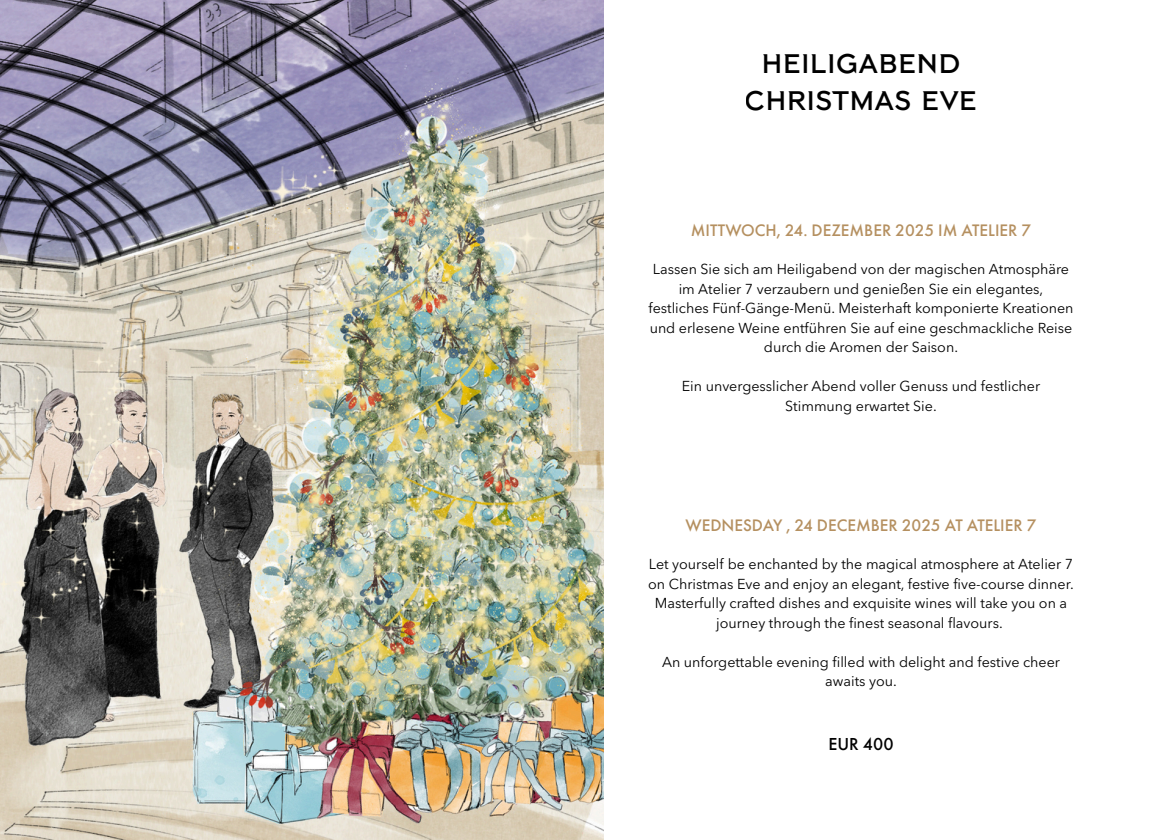
<style>
.page{position:relative;width:1168px;height:840px;background:#fff}
.page>*{position:absolute;margin:0;border:0;box-sizing:border-box;transform-origin:0 0}
.t1{font:26.8px/37.4px "Mandarin Oriental Font Regular";color:#000;text-align:center}
.t2{font:500 18px "Futura PT";color:#000}
.t3{font:500 17.3px "Futura PT";color:#b59060}
.t4{font:14.3px/19.5px "Avenir Next LT Pro";color:#000;text-align:center}
</style>
<div class="page">
<img style="left:0;top:0;width:603px;height:839px">
<h1 class="t1" style="left:745px;top:46px;width:234px">HEILIGABEND<br>CHRISTMAS EVE</h1>
<p class="t3" style="left:691px;top:219px;width:342px">MITTWOCH, 24. DEZEMBER 2025 IM ATELIER 7</p>
<p class="t4" style="left:648px;top:260px;width:427px">Lassen Sie sich am Heiligabend von der magischen Atmosphäre im Atelier 7 verzaubern und genießen Sie ein elegantes, festliches Fünf-Gänge-Menü. Meisterhaft komponierte Kreationen und erlesene Weine entführen Sie auf eine geschmackliche Reise durch die Aromen der Saison.</p>
<p class="t4" style="left:682px;top:377px;width:360px">Ein unvergesslicher Abend voller Genuss und festlicher<br>Stimmung erwartet Sie.</p>
<p class="t3" style="left:685px;top:513px;width:353px">WEDNESDAY , 24 DECEMBER 2025 AT ATELIER 7</p>
<p class="t4" style="left:648px;top:555px;width:427px">Let yourself be enchanted by the magical atmosphere at Atelier 7 on Christmas Eve and enjoy an elegant, festive five-course dinner.<br>Masterfully crafted dishes and exquisite wines will take you on a journey through the finest seasonal flavours.</p>
<p class="t4" style="left:662px;top:653px;width:399px">An unforgettable evening filled with delight and festive cheer awaits you.</p>
<p class="t2" style="left:828px;top:731px;width:67px">EUR 400</p>
</div>
